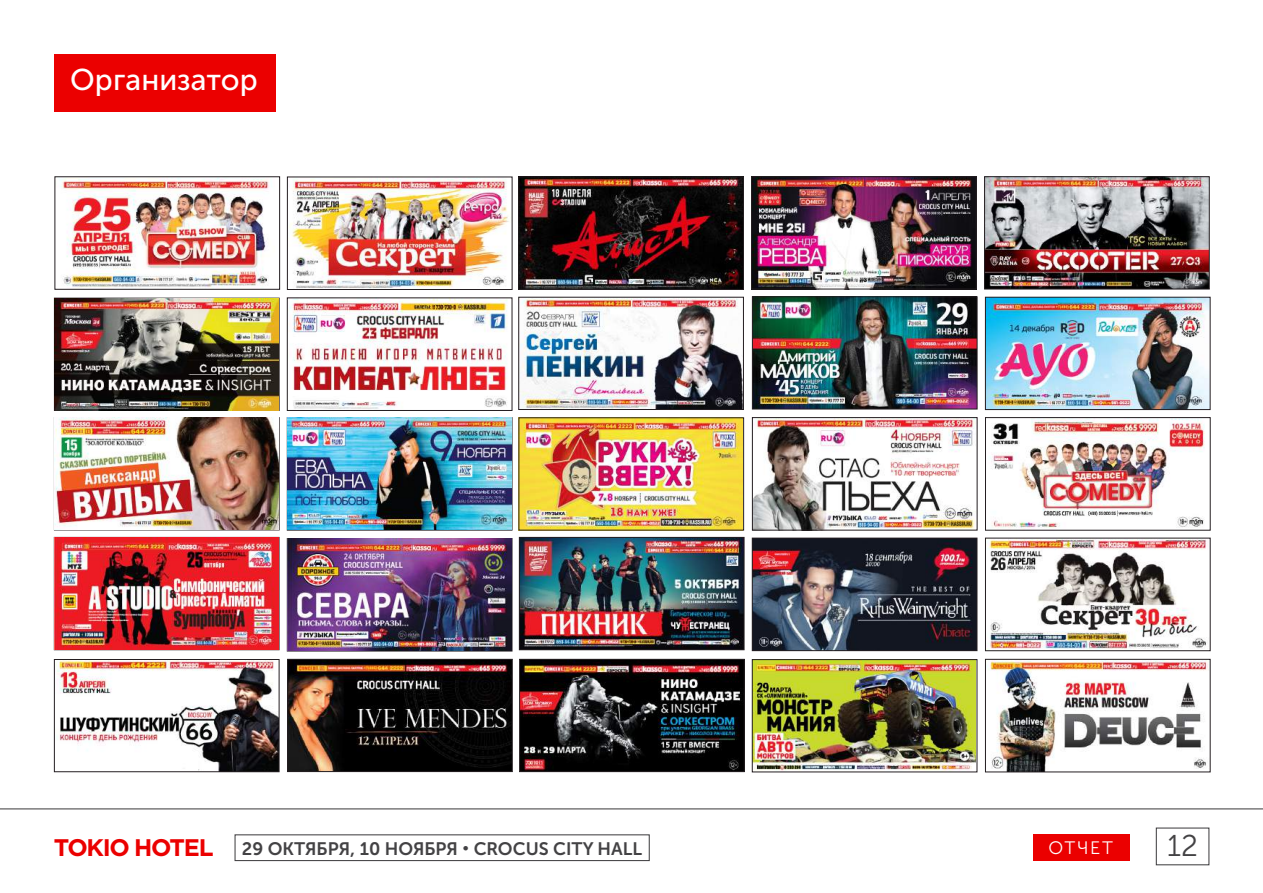
<style>
.page{position:relative;width:1263px;height:893px;background:#fff}
.page>*{position:absolute;margin:0;border:0;box-sizing:border-box;transform-origin:0 0}
.t1{font:30px "Museo Sans Cyrl 500";color:#fff}
.t2{font:30px "Museo Sans Cyrl 300";color:#434244}
.t3{font:18px "Museo Sans Cyrl 700";color:#434244}
.t4{font:18px "Museo Sans Cyrl 300";letter-spacing:.095em;color:#fff}
.s1{font-family:"Gotham Pro";font-weight:700;font-size:24px;color:#eb0000}
.s2{font-size:13.5px}
</style>
<div class="page">
<hr style="left:0;top:808px;width:1263px;height:1px;background:#434244">
<div style="left:1156px;top:827px;width:53px;height:38px;border:1px solid #434244"></div>
<div style="left:1032px;top:834px;width:97px;height:26px;background:#eb0000"></div>
<div style="left:234px;top:834px;width:416px;height:27px;border:1px solid #434244"></div>
<img style="left:55px;top:298px;width:224px;height:112px">
<img style="left:520px;top:178px;width:222px;height:110px">
<div style="left:518px;top:176px;width:226px;height:114px;border:1px solid #241e21"></div>
<img style="left:289px;top:179px;width:220px;height:109px">
<div style="left:287px;top:177px;width:225px;height:113px;border:1px solid #241e21"></div>
<img style="left:753px;top:178px;width:222px;height:109px">
<div style="left:751px;top:176px;width:226px;height:113px;border:1px solid #241e21"></div>
<div style="left:54px;top:54px;width:222px;height:57px;background:#eb0000"></div>
<img style="left:987px;top:299px;width:221px;height:109px">
<img style="left:754px;top:298px;width:221px;height:109px">
<img style="left:520px;top:299px;width:222px;height:109px">
<img style="left:289px;top:297px;width:224px;height:113px">
<img style="left:987px;top:661px;width:221px;height:109px">
<div style="left:985px;top:659px;width:225px;height:113px;border:1px solid #241e21"></div>
<img style="left:754px;top:661px;width:221px;height:109px">
<div style="left:752px;top:659px;width:225px;height:113px;border:1px solid #241e21"></div>
<img style="left:289px;top:661px;width:222px;height:109px">
<div style="left:287px;top:659px;width:226px;height:113px;border:1px solid #241e21"></div>
<img style="left:56px;top:661px;width:221px;height:109px">
<div style="left:54px;top:659px;width:225px;height:113px;border:1px solid #241e21"></div>
<img style="left:987px;top:540px;width:220px;height:109px">
<div style="left:985px;top:538px;width:225px;height:113px;border:1px solid #241e21"></div>
<img style="left:754px;top:540px;width:221px;height:109px">
<div style="left:752px;top:538px;width:225px;height:113px;border:1px solid #241e21"></div>
<img style="left:754px;top:419px;width:221px;height:109px">
<div style="left:752px;top:417px;width:225px;height:113px;border:1px solid #241e21"></div>
<img style="left:521px;top:539px;width:221px;height:109px">
<div style="left:519px;top:537px;width:225px;height:113px;border:1px solid #241e21"></div>
<img style="left:520px;top:419px;width:222px;height:109px">
<div style="left:518px;top:417px;width:226px;height:113px;border:1px solid #241e21"></div>
<img style="left:287px;top:539px;width:225px;height:111px">
<img style="left:55px;top:537px;width:224px;height:112px">
<img style="left:986px;top:178px;width:222px;height:109px">
<div style="left:984px;top:176px;width:226px;height:113px;border:1px solid #241e21"></div>
<img style="left:55px;top:418px;width:224px;height:112px">
<img style="left:990px;top:419px;width:215px;height:110px">
<div style="left:985px;top:417px;width:225px;height:114px;border:1px solid #241e21"></div>
<img style="left:287px;top:418px;width:225px;height:112px">
<img style="left:60px;top:178px;width:209px;height:110px">
<div style="left:55px;top:176px;width:225px;height:114px;border:1px solid #241e21"></div>
<img style="left:521px;top:661px;width:222px;height:109px">
<div style="left:519px;top:659px;width:226px;height:113px;border:1px solid #241e21"></div>
<div style="left:985px;top:297px;width:225px;height:113px;border:1px solid #241e21"></div>
<div style="left:752px;top:296px;width:225px;height:113px;border:1px solid #241e21"></div>
<div style="left:287px;top:297px;width:225px;height:114px;border:1px solid #241e21"></div>
<div style="left:518px;top:297px;width:226px;height:113px;border:1px solid #241e21"></div>
<h1 class="t1" style="left:70px;top:63px;width:189px">Организатор</h1>
<p class="t3" style="left:54px;top:838px;width:590px"><span class="s1">TOKIO HOTEL</span> 29 ОКТЯБРЯ, 10 НОЯБРЯ <span class="s2">•</span> CROCUS CITY HALL</p>
<p class="t4" style="left:1048px;top:838px;width:66px">ОТЧЕТ</p>
<h1 class="t2" style="left:1167px;top:830px;width:33px">12</h1>
</div>
